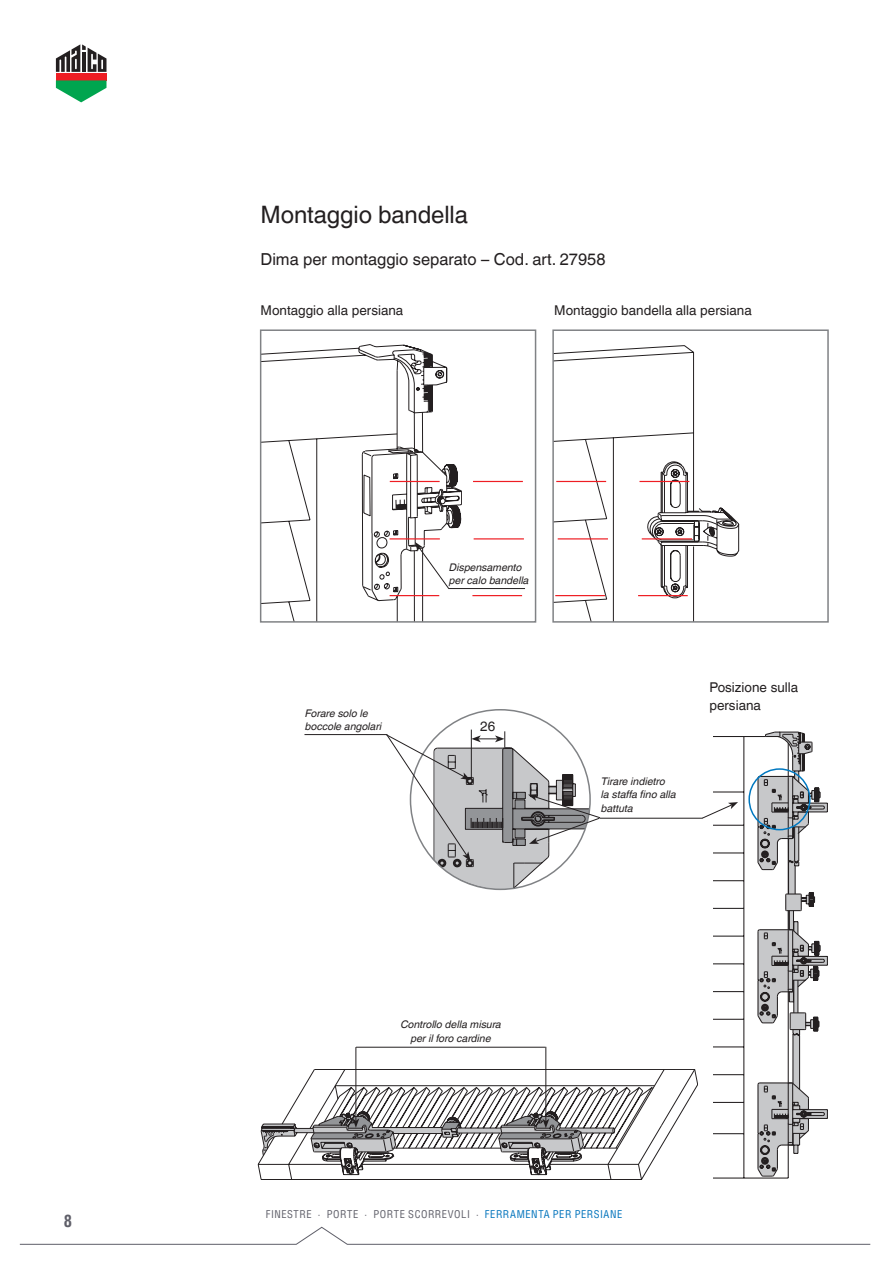
<style>
.page{position:relative;width:893px;height:1263px;background:#fff}
.page>*{position:absolute;margin:0;border:0;box-sizing:border-box;transform-origin:0 0}
.Headline{font:24px "Helvetica Linotype";letter-spacing:-.005em;color:#231f20}
.t1{font:16.5px "Helvetica Linotype";color:#231f20}
.t2{font:700 condensed 16.5px "MACO Helvetica";color:#5f5f69}
.t3{font:13.5px "Helvetica Linotype";color:#231f20}
.t4{font:italic 10.5px/13.5px "Helvetica Linotype";color:#231f20}
.t5{font:condensed 10.5px "MACO Helvetica";letter-spacing:.055em;color:#5f5f69}
.s1{color:#0073bc}
</style>
<div class="page">
<svg style="left:19px;top:1226px;width:852px;height:19px"></svg>
<div style="left:56px;top:73px;width:50px;height:7px;background:#ee1d23"></div>
<svg style="left:56px;top:80px;width:50px;height:22px"></svg>
<svg style="left:56px;top:44px;width:50px;height:28px"></svg>
<div style="left:552px;top:329px;width:277px;height:294px;border:2px solid #808285"></div>
<svg style="left:263px;top:347px;width:95px;height:273px"></svg>
<div style="left:260px;top:329px;width:276px;height:294px;border:2px solid #808285"></div>
<svg style="left:358px;top:344px;width:381px;height:278px"></svg>
<hr style="left:448px;top:588px;width:77px;height:1px;background:#231f20">
<hr style="left:304px;top:734px;width:83px;height:1px;background:#231f20">
<hr style="left:600px;top:818px;width:103px;height:1px;background:#231f20">
<svg style="left:385px;top:726px;width:216px;height:163px"></svg>
<svg style="left:701px;top:731px;width:127px;height:447px"></svg>
<hr style="left:545px;top:1047px;width:1px;height:74px;background:#231f20">
<hr style="left:355px;top:1047px;width:1px;height:74px;background:#231f20">
<svg style="left:260px;top:1069px;width:435px;height:106px"></svg>
<div style="left:748px;top:768px;width:63px;height:62px;border:2px solid #0078c0;border-radius:50%"></div>
<hr style="left:356px;top:1047px;width:189px;height:1px;background:#231f20">
<h2 class="t2" style="left:64px;top:1210px;width:10px">8</h2>
<p class="Headline" style="left:260px;top:201px;width:209px">Montaggio bandella</p>
<p class="t1" style="left:260px;top:249px;width:347px">Dima per montaggio separato – Cod. art. 27958</p>
<p class="t3" style="left:261px;top:303px;width:144px">Montaggio alla persiana</p>
<p class="t3" style="left:554px;top:303px;width:199px">Montaggio bandella alla persiana</p>
<p class="t4" style="left:305px;top:706px;width:78px">Forare solo le boccole angolari</p>
<p class="t4" style="left:449px;top:560px;width:81px">Dispensamento per calo bandella</p>
<p class="t3" style="left:480px;top:719px;width:17px">26</p>
<p class="t4" style="left:601px;top:775px;width:76px">Tirare indietro<br>la staffa fino alla battuta</p>
<p class="t3" style="left:709px;top:680px;width:90px">Posizione sulla</p>
<p class="t3" style="left:709px;top:698px;width:53px">persiana</p>
<p class="t4" style="left:401px;top:1018px;width:102px;text-align:center">Controllo della misura per il foro cardine</p>
<p class="t5" style="left:266px;top:1208px;width:358px">FINESTRE · PORTE · PORTE SCORREVOLI · <span class="s1">FERRAMENTA PER PERSIANE</span></p>
</div>
